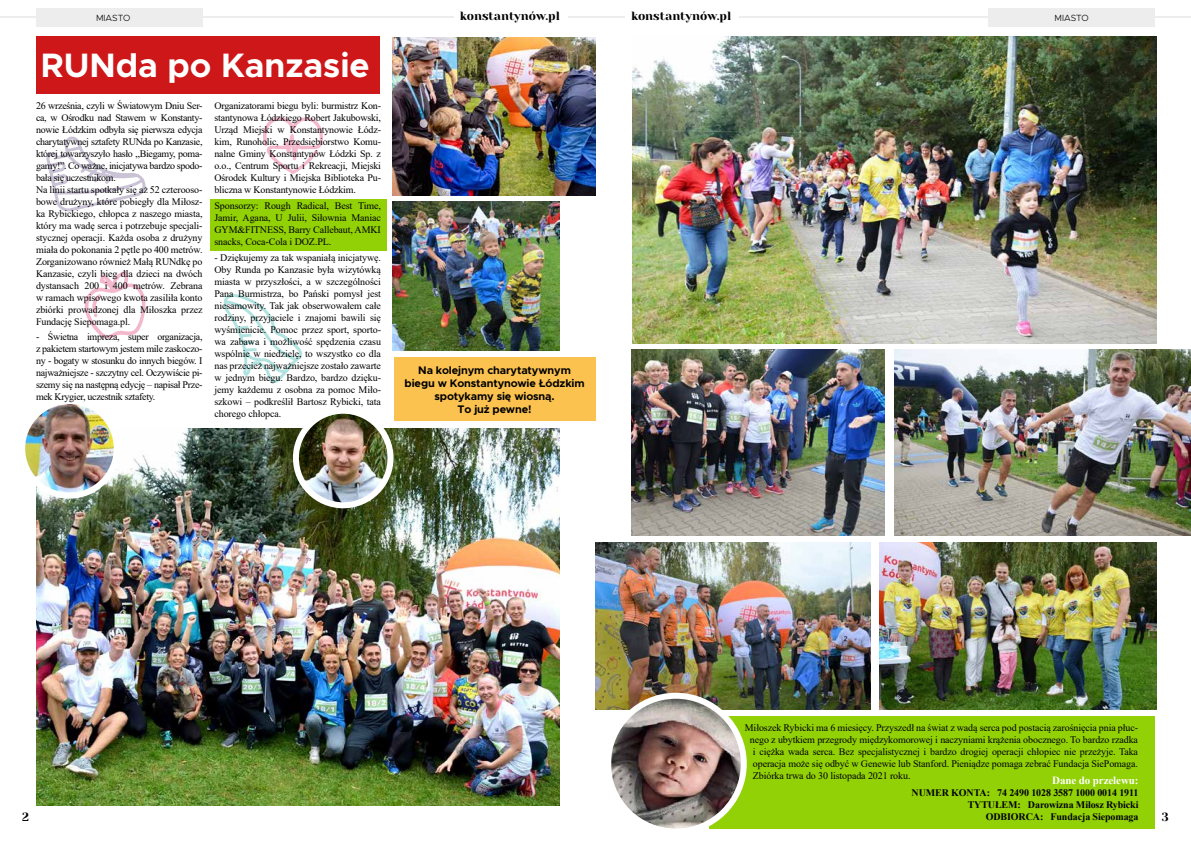
<style>
.page{position:relative;width:1191px;height:842px;background:#fff}
.page>*{position:absolute;margin:0;border:0;box-sizing:border-box;transform-origin:0 0}
.t1{font:700 34px "Metropolis";color:#fff}
.t2{font:12px "Yeseva One";color:#000}
.t3{font:700 11px/13.2px "Metropolis";letter-spacing:-.01em;color:#000;text-align:center}
.t4{font:700 11px "Times New Roman";letter-spacing:-.01em;color:#fff}
.t5{font:10px/12px "Times New Roman";letter-spacing:-.01em;color:#000;text-align:justify}
.t6{font:700 10px/12px "Times New Roman";letter-spacing:-.01em;color:#000;text-align:right}
.t7{font:300 9px "Metropolis";color:#000}
</style>
<div class="page">
<hr style="left:595px;top:16px;width:596px;height:2px;background:#ededed">
<hr style="left:0;top:16px;width:595px;height:2px;background:#ededed">
<div style="left:36px;top:8px;width:166px;height:18px;background:#ededed"></div>
<div style="left:988px;top:8px;width:167px;height:18px;background:#ededed"></div>
<div style="left:454px;top:8px;width:113px;height:19px;background:#fff"></div>
<div style="left:625px;top:8px;width:114px;height:19px;background:#fff"></div>
<div style="left:210px;top:199px;width:177px;height:51px;background:#91d105"></div>
<svg style="left:263px;top:117px;width:60px;height:57px"></svg>
<svg style="left:46px;top:136px;width:100px;height:75px"></svg>
<svg style="left:84px;top:271px;width:62px;height:68px"></svg>
<svg style="left:223px;top:294px;width:79px;height:89px"></svg>
<div style="left:394px;top:357px;width:201px;height:64px;background:#fbc24f"></div>
<div style="left:36px;top:36px;width:343px;height:57px;background:#cd1719"></div>
<img style="left:894px;top:349px;width:297px;height:187px">
<img style="left:595px;top:543px;width:275px;height:166px">
<img style="left:36px;top:428px;width:523px;height:378px">
<img style="left:879px;top:543px;width:277px;height:166px">
<div style="left:710px;top:716px;width:445px;height:113px;background:#91d105"></div>
<img style="left:631px;top:349px;width:254px;height:187px">
<img style="left:393px;top:38px;width:202px;height:158px">
<img style="left:393px;top:202px;width:166px;height:149px">
<img style="left:632px;top:36px;width:524px;height:307px">
<img style="left:22px;top:401px;width:95px;height:95px;border-radius:47px">
<div style="left:19px;top:398px;width:101px;height:101px;border:6px solid #fff;border-radius:50%"></div>
<img style="left:296px;top:411px;width:94px;height:94px;border-radius:47px">
<div style="left:293px;top:408px;width:100px;height:100px;border:6px solid #fff;border-radius:50%"></div>
<img style="left:608px;top:696px;width:136px;height:135px;border-radius:68px">
<div style="left:605px;top:693px;width:142px;height:141px;border:6px solid #fff;border-radius:50%"></div>
<p class="t2" style="left:460px;top:9px;width:102px">konstantynów.pl</p>
<p class="t2" style="left:631px;top:9px;width:102px">konstantynów.pl</p>
<p class="t7" style="left:96px;top:12px;width:36px">MIASTO</p>
<p class="t7" style="left:1054px;top:12px;width:36px">MIASTO</p>
<h1 class="t1" style="left:41px;top:43px;width:330px">RUNda po Kanzasie</h1>
<p class="t5" style="left:36px;top:99px;width:168px;text-align:left">26 września, czyli w Światowym Dniu Ser&shy;ca, w Ośrodku nad Stawem w Konstanty&shy;nowie Łódzkim odbyła się pierwsza edycja charytatywnej sztafety RUNda po Kanzasie, której towarzyszyło hasło „Biegamy, poma&shy;gamy!”. Co ważne, inicjatywa bardzo spodo&shy;bała się uczestnikom.<br>Na linii startu spotkały się aż 52 czterooso&shy;bowe drużyny, które pobiegły dla Miłosz&shy;ka Rybickiego, chłopca z naszego miasta, który ma wadę serca i potrzebuje specjali&shy;stycznej operacji. Każda osoba z drużyny miała do pokonania 2 pętle po 400 metrów.<br>Zorganizowano również Małą RUNdkę po Kanzasie, czyli bieg dla dzieci na dwóch dystansach 200 i 400 metrów. Zebrana w ramach wpisowego kwota zasiliła konto zbiórki prowadzonej dla Miłoszka przez Fundację Siepomaga.pl.</p>
<p class="t5" style="left:36px;top:330px;width:168px">- Świetna impreza, super organizacja, z pakietem startowym jestem mile zaskoczo&shy;ny - bogaty w stosunku do innych biegów. I najważniejsze - szczytny cel. Oczywiście pi&shy;szemy się na następną edycję – napisał Prze&shy;mek Krygier, uczestnik sztafety.</p>
<p class="t5" style="left:214px;top:99px;width:168px">Organizatorami biegu byli: burmistrz Kon&shy;stantynowa Łódzkiego Robert Jakubowski, Urząd Miejski w Konstantynowie Łódz&shy;kim, Runoholic, Przedsiębiorstwo Komu&shy;nalne Gminy Konstantynów Łódzki Sp. z o.o., Centrum Sportu i Rekreacji, Miejski Ośrodek Kultury i Miejska Biblioteka Pu&shy;bliczna w Konstantynowie Łódzkim.</p>
<p class="t5" style="left:214px;top:199px;width:168px">Sponsorzy: Rough Radical, Best Time, Jamir, Agana, U Julii, Siłownia Maniac GYM&amp;FITNESS, Barry Callebaut, AMKI snacks, Coca-Cola i DOZ.PL.</p>
<p class="t5" style="left:214px;top:251px;width:168px">- Dziękujemy za tak wspaniałą inicjatywę.<br>Oby Runda po Kanzasie była wizytówką miasta w przyszłości, a w szczególności Pana Burmistrza, bo Pański pomysł jest niesamowity. Tak jak obserwowałem całe rodziny, przyjaciele i znajomi bawili się wyśmienicie. Pomoc przez sport, sporto&shy;wa zabawa i możliwość spędzenia czasu wspólnie w niedzielę, to wszystko co dla nas przecież najważniejsze zostało zawarte w jednym biegu. Bardzo, bardzo dzięku&shy;jemy każdemu z osobna za pomoc Miło&shy;szkowi – podkreślił Bartosz Rybicki, tata chorego chłopca.</p>
<p class="t3" style="left:404px;top:363px;width:181px">Na kolejnym charytatywnym biegu w Konstantynowie Łódzkim spotykamy się wiosną.<br>To już pewne!</p>
<p class="t5" style="left:745px;top:721px;width:395px">Miłoszek Rybicki ma 6 miesięcy. Przyszedł na świat z wadą serca pod postacią zarośnięcia pnia płuc-</p>
<p class="t5" style="left:750px;top:733px;width:390px">nego z ubytkiem przegrody międzykomorowej i naczyniami krążenia obocznego. To bardzo rzadka</p>
<p class="t5" style="left:753px;top:745px;width:387px">i ciężka wada serca. Bez specjalistycznej i bardzo drogiej operacji chłopiec nie przeżyje. Taka</p>
<p class="t5" style="left:753px;top:757px;width:387px">operacja może się odbyć w Genewie lub Stanford. Pieniądze pomaga zebrać Fundacja SiePomaga.</p>
<p class="t5" style="left:753px;top:769px;width:159px">Zbiórka trwa do 30 listopada 2021 roku.</p>
<p class="t4" style="left:1052px;top:772px;width:88px">Dane do przelewu:</p>
<p class="t6" style="left:911px;top:786px;width:228px">NUMER KONTA: 74 2490 1028 3587 1000 0014 1911<br>TYTUŁEM: Darowizna Miłosz Rybicki<br>ODBIORCA: Fundacja Siepomaga</p>
<p class="t2" style="left:22px;top:810px;width:8px">2</p>
<p class="t2" style="left:1162px;top:810px;width:9px">3</p>
</div>
